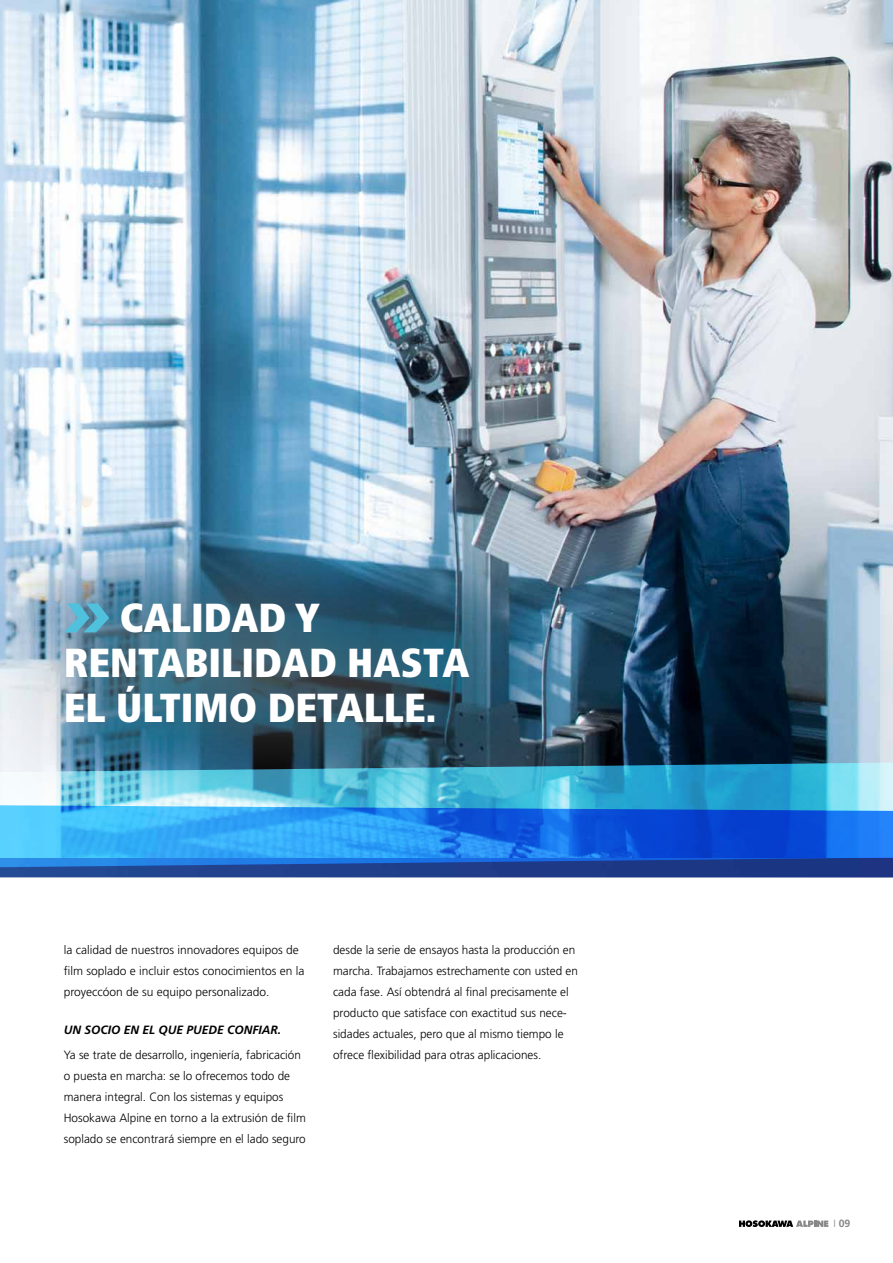
<style>
.page{position:relative;width:893px;height:1263px;background:#fff}
.page>*{position:absolute;margin:0;border:0;box-sizing:border-box;transform-origin:0 0}
.t1{font:900 condensed 40.5px/45px "Frutiger LT Std";color:#fff}
.t2{font:300 12px/21px "Frutiger LT Std";color:#000}
.t3{font:italic 700 12px "Frutiger LT Std";color:#000}
.t4{font:700 10.5px "Frutiger LT Std";color:#868786}
.s1{font-weight:300}
</style>
<div class="page">
<img style="left:0;top:0;width:893px;height:762px">
<img style="left:0;top:867px;width:893px;height:10px">
<img style="left:0;top:762px;width:893px;height:105px">
<svg style="left:739px;top:1220px;width:89px;height:7px"></svg>
<div style="left:0;top:505px;width:562px;height:317px;background:#868786;opacity:.5"></div>
<svg style="left:64px;top:603px;width:45px;height:29px"></svg>
<h1 class="t1" style="left:64px;top:595px;width:407px;text-indent:56px">CALIDAD Y<br>RENTABILIDAD HASTA<br>EL ÚLTIMO DETALLE.</h1>
<p class="t2" style="left:64px;top:940px;width:242px">la calidad de nuestros innovadores equipos de film soplado e incluir estos conocimientos en la proyeccóon de su equipo personalizado.</p>
<p class="t3" style="left:64px;top:1022px;width:219px">UN SOCIO EN EL QUE PUEDE CONFIAR.</p>
<p class="t2" style="left:64px;top:1045px;width:244px">Ya se trate de desarrollo, ingeniería, fabricación o puesta en marcha: se lo ofrecemos todo de manera integral. Con los sistemas y equipos Hosokawa Alpine en torno a la extrusión de film soplado se encontrará siempre en el lado seguro</p>
<p class="t2" style="left:333px;top:940px;width:246px">desde la serie de ensayos hasta la producción en marcha. Trabajamos estrechamente con usted en cada fase. Así obtendrá al final precisamente el producto que satisface con exactitud sus nece&shy;sidades actuales, pero que al mismo tiempo le ofrece flexibilidad para otras aplicaciones.</p>
<p class="t4" style="left:833px;top:1217px;width:18px"><span class="s1">I</span> 09</p>
</div>
